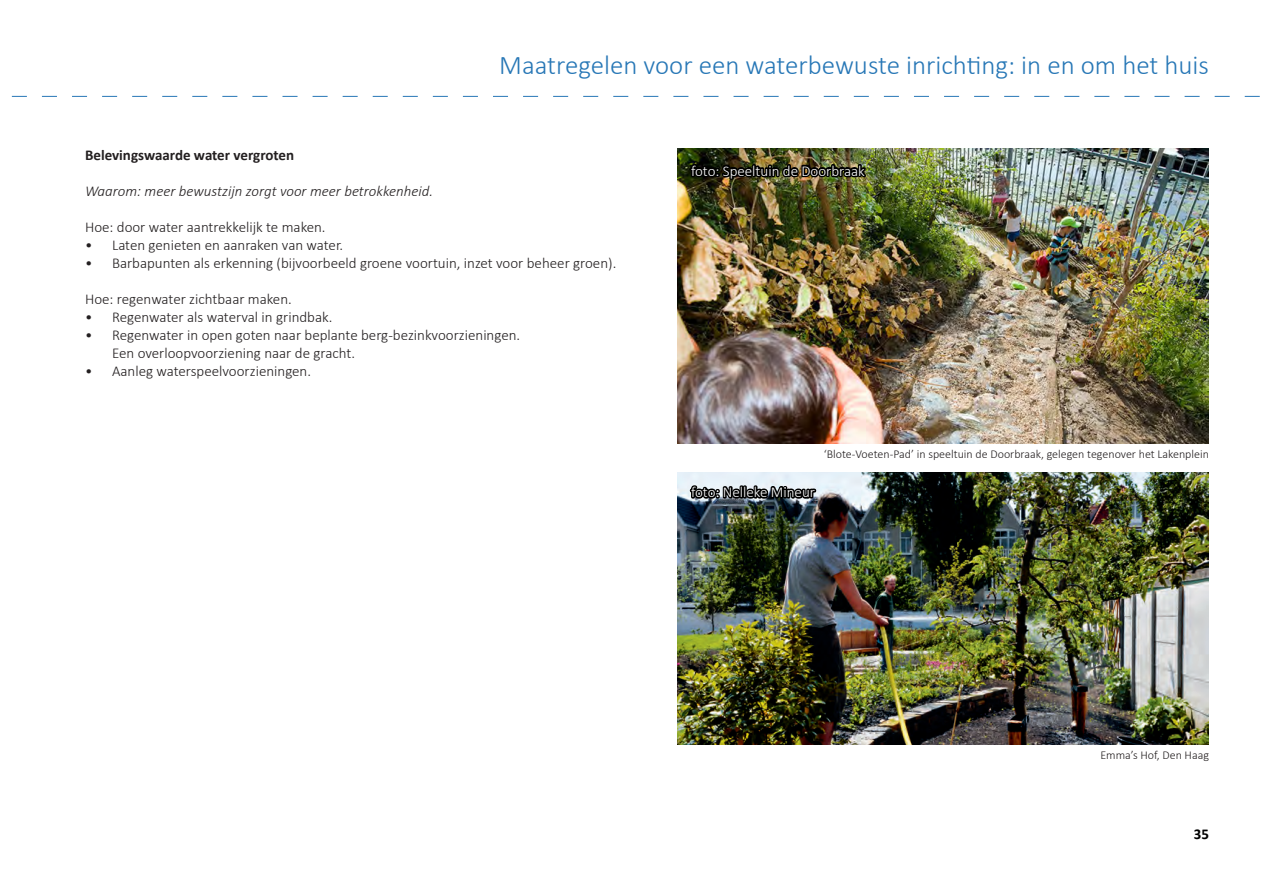
<style>
.page{position:relative;width:1263px;height:893px;background:#fff}
.page>*{position:absolute;margin:0;border:0;box-sizing:border-box;transform-origin:0 0}
.t1{font:300 27px "Calibri";color:#2777b6}
.t2{font:300 15px/18px "Calibri";color:#231f20}
.t3{font:italic 300 15px "Calibri";color:#231f20}
.t4{font:300 15px "Calibri";color:#fff}
.t5{font:700 15px "Calibri";color:#231f20}
.t6{font:700 15px "Calibri";color:#000}
.t7{font:300 12px "Calibri";color:#231f20}
</style>
<div class="page">
<svg style="left:11px;top:96px;width:1249px;height:1px"></svg>
<img style="left:677px;top:149px;width:532px;height:294px">
<img style="left:688px;top:162px;width:180px;height:22px">
<img style="left:677px;top:472px;width:532px;height:272px">
<img style="left:688px;top:473px;width:130px;height:38px">
<p class="t1" style="left:499px;top:48px;width:711px">Maatregelen voor een waterbewuste inrichting: in en om het huis</p>
<p class="t5" style="left:85px;top:146px;width:211px">Belevingswaarde water vergroten</p>
<p class="t3" style="left:85px;top:182px;width:350px">Waarom: meer bewustzijn zorgt voor meer betrokkenheid.</p>
<p class="t2" style="left:85px;top:218px;width:242px">Hoe: door water aantrekkelijk te maken.</p>
<p class="t2" style="left:85px;top:236px;width:260px">• Laten genieten en aanraken van water.</p>
<p class="t2" style="left:85px;top:254px;width:533px">• Barbapunten als erkenning (bijvoorbeeld groene voortuin, inzet voor beheer groen).</p>
<p class="t2" style="left:85px;top:290px;width:208px">Hoe: regenwater zichtbaar maken.</p>
<p class="t2" style="left:85px;top:308px;width:249px">• Regenwater als waterval in grindbak.</p>
<p class="t2" style="left:112px;top:326px;width:410px;text-indent:-27px">• Regenwater in open goten naar beplante berg-bezinkvoorzieningen.<br>Een overloopvoorziening naar de gracht.</p>
<p class="t2" style="left:85px;top:362px;width:228px">• Aanleg waterspeelvoorzieningen.</p>
<p class="t4" style="left:691px;top:161px;width:175px">foto: Speeltuin de Doorbraak</p>
<p class="t7" style="left:824px;top:446px;width:387px">‘Blote-Voeten-Pad’ in speeltuin de Doorbraak, gelegen tegenover het Lakenplein</p>
<p class="t4" style="left:691px;top:483px;width:125px">foto: Nelleke Mineur</p>
<p class="t7" style="left:1100px;top:747px;width:110px">Emma’s Hof, Den Haag</p>
<p class="t6" style="left:1194px;top:825px;width:17px">35</p>
</div>
